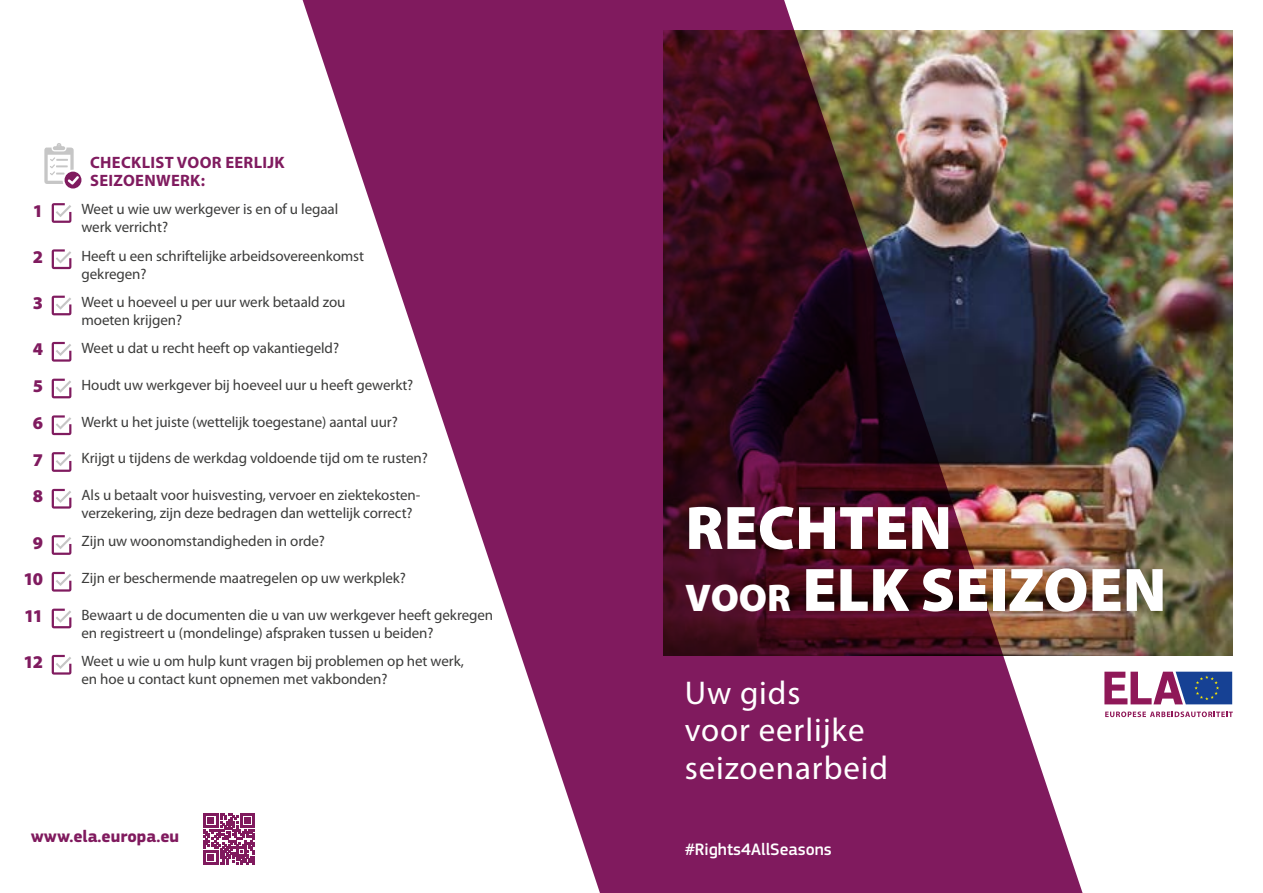
<style>
.page{position:relative;width:1263px;height:893px;background:#fff}
.page>*{position:absolute;margin:0;border:0;box-sizing:border-box;transform-origin:0 0}
.t1{font:900 61.95px/61.9px "Myriad Pro";color:#fff}
.t2{font:33px/37.5px "Myriad Pro";letter-spacing:.025em;color:#fff}
.t3{font:900 18px "Myriad Pro";color:#801b5f}
.t4{font:500 17.25px "EC Square Sans Pro";color:#fff}
.t5{font:700 17.25px "EC Square Sans Pro";color:#801a5e}
.t6{font:700 16.5px/18px "Myriad Pro";letter-spacing:.02em;color:#801b5f}
.t7{font:15px/18px "Myriad Pro";letter-spacing:-.005em;color:#3c3c3b}
.s1{font-size:38.7px}
</style>
<div class="page">
<img style="left:1090px;top:31px;width:142px;height:624px">
<img style="left:302px;top:0;width:788px;height:893px">
<svg style="left:204px;top:814px;width:50px;height:50px"></svg>
<svg style="left:44px;top:143px;width:37px;height:46px"></svg>
<svg style="left:52px;top:203px;width:19px;height:20px"></svg>
<svg style="left:52px;top:249px;width:19px;height:20px"></svg>
<svg style="left:52px;top:296px;width:19px;height:19px"></svg>
<svg style="left:52px;top:342px;width:19px;height:20px"></svg>
<svg style="left:52px;top:379px;width:19px;height:19px"></svg>
<svg style="left:52px;top:415px;width:19px;height:20px"></svg>
<svg style="left:52px;top:452px;width:19px;height:20px"></svg>
<svg style="left:52px;top:489px;width:19px;height:20px"></svg>
<svg style="left:52px;top:535px;width:19px;height:20px"></svg>
<svg style="left:52px;top:572px;width:19px;height:20px"></svg>
<svg style="left:52px;top:609px;width:19px;height:19px"></svg>
<svg style="left:52px;top:655px;width:19px;height:20px"></svg>
<svg style="left:1105px;top:711px;width:128px;height:6px"></svg>
<svg style="left:1104px;top:672px;width:128px;height:32px"></svg>
<p class="t6" style="left:90px;top:154px;width:196px">CHECKLIST VOOR EERLIJK<br>SEIZOENWERK:</p>
<p class="t3" style="left:33px;top:200px;width:12px">1</p>
<p class="t7" style="left:81px;top:201px;width:258px">Weet u wie uw werkgever is en of u legaal werk verricht?</p>
<p class="t3" style="left:33px;top:247px;width:12px">2</p>
<p class="t7" style="left:81px;top:247px;width:284px">Heeft u een schriftelijke arbeidsovereenkomst gekregen?</p>
<p class="t3" style="left:33px;top:293px;width:12px">3</p>
<p class="t7" style="left:81px;top:293px;width:265px">Weet u hoeveel u per uur werk betaald zou moeten krijgen?</p>
<p class="t3" style="left:33px;top:339px;width:12px">4</p>
<p class="t7" style="left:81px;top:339px;width:259px">Weet u dat u recht heeft op vakantiegeld?</p>
<p class="t3" style="left:33px;top:376px;width:12px">5</p>
<p class="t7" style="left:81px;top:376px;width:333px">Houdt uw werkgever bij hoeveel uur u heeft gewerkt?</p>
<p class="t3" style="left:33px;top:413px;width:12px">6</p>
<p class="t7" style="left:81px;top:413px;width:318px">Werkt u het juiste (wettelijk toegestane) aantal uur?</p>
<p class="t3" style="left:33px;top:449px;width:12px">7</p>
<p class="t7" style="left:81px;top:450px;width:348px">Krijgt u tijdens de werkdag voldoende tijd om te rusten?</p>
<p class="t3" style="left:33px;top:486px;width:12px">8</p>
<p class="t7" style="left:81px;top:486px;width:340px">Als u betaalt voor huisvesting, vervoer en ziektekosten&shy;verzekering, zijn deze bedragen dan wettelijk correct?</p>
<p class="t3" style="left:33px;top:532px;width:12px">9</p>
<p class="t7" style="left:81px;top:533px;width:245px">Zijn uw woonomstandigheden in orde?</p>
<p class="t3" style="left:23px;top:569px;width:21px">10</p>
<p class="t7" style="left:81px;top:569px;width:326px">Zijn er beschermende maatregelen op uw werkplek?</p>
<p class="t3" style="left:24px;top:606px;width:21px">11</p>
<p class="t7" style="left:81px;top:606px;width:413px">Bewaart u de documenten die u van uw werkgever heeft gekregen en registreert u (mondelinge) afspraken tussen u beiden?</p>
<p class="t3" style="left:24px;top:652px;width:21px">12</p>
<p class="t7" style="left:81px;top:652px;width:384px">Weet u wie u om hulp kunt vragen bij problemen op het werk, en hoe u contact kunt opnemen met vakbonden?</p>
<p class="t5" style="left:31px;top:826px;width:150px">www.ela.europa.eu</p>
<h1 class="t1" style="left:685px;top:498px;width:483px">RECHTEN<br><span class="s1">VOOR</span> ELK SEIZOEN</h1>
<h2 class="t2" style="left:685px;top:675px;width:205px">Uw gids<br>voor eerlijke seizoenarbeid</h2>
<p class="t4" style="left:685px;top:839px;width:149px">#Rights4AllSeasons</p>
</div>
